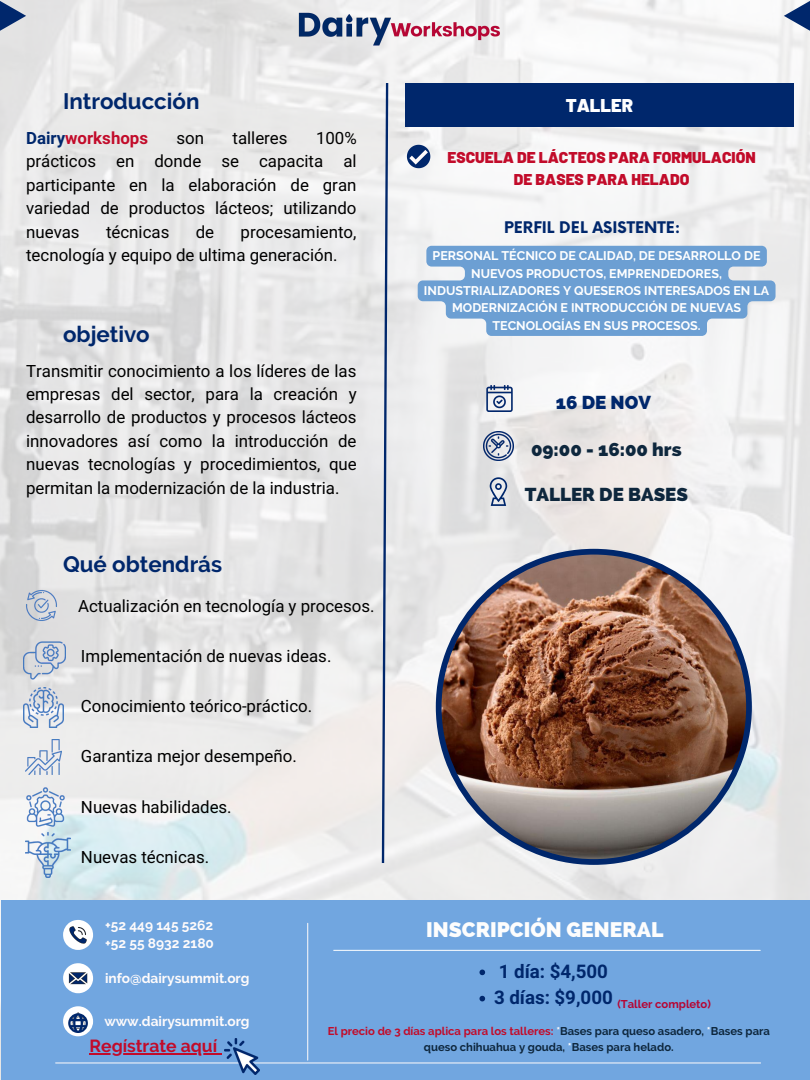
<style>
.page{position:relative;width:810px;height:1080px;background:#fff}
.page>*{position:absolute;margin:0;border:0;box-sizing:border-box;transform-origin:0 0}
.t1{font:700 22.31px "Raleway";color:#00276c}
.t2{font:800 21.12px "Raleway";color:#fdfdfd}
.t3{font:800 18.75px "Raleway";color:#0e273d}
.t4{font:700 18.75px "Araboto";color:#00276c}
.t5{font:800 18.75px "Raleway";color:#00276c}
.t6{font:900 18.5px "Barlow";color:#fff}
.t7{font:700 17.5px "Raleway";color:#c20b2a}
.t8{font:16.88px/23.4px "Araboto";color:#000;text-align:justify}
.t9{font:700 16.88px "Araboto";color:#c20b2a}
.t10{font:900 15.62px/21.6px "Barlow";color:#c20b2a;text-align:center}
.t11{font:700 15.62px "Now";color:#00276c}
.t12{font:700 13.69px "Raleway";color:#fffbfb}
.t13{font:700 12.5px/17.4px "Raleway";color:#fff;text-align:center}
.t14{font:700 11.25px/15.5px "Raleway";color:#0e273d;text-align:center}
.t15{font:700 11.25px "Raleway";color:#b60534}
.s1{color:#00276c}
.s2{color:#c20b2a}
.s3{color:#fffbfb}
.s4{color:#fff}
</style>
<div class="page">
<img style="left:0;top:0;width:810px;height:1080px">
<div style="left:1px;top:900px;width:809px;height:180px;background:#71a6e0"></div>
<svg style="left:63px;top:963px;width:30px;height:30px"></svg>
<svg style="left:63px;top:920px;width:30px;height:30px"></svg>
<hr style="left:56px;top:1063px;width:705px;height:1px;background:#fffbfb">
<hr style="left:307px;top:923px;width:1px;height:137px;background:#fffbfb">
<hr style="left:334px;top:950px;width:426px;height:1px;background:#fff">
<svg style="left:63px;top:1006px;width:30px;height:30px"></svg>
<img style="left:293px;top:0;width:224px;height:47px">
<svg style="left:0;top:1px;width:26px;height:30px"></svg>
<svg style="left:784px;top:1px;width:26px;height:30px"></svg>
<svg style="left:381px;top:81px;width:8px;height:784px;background:#a6b1c5"></svg>
<div style="left:405px;top:83px;width:389px;height:43px;background:#00276c"></div>
<svg style="left:407px;top:145px;width:23px;height:23px"></svg>
<svg style="left:418px;top:246px;width:358px;height:90px;background:#80abd7"></svg>
<img style="left:484px;top:431px;width:29px;height:30px">
<img style="left:487px;top:386px;width:25px;height:25px">
<svg style="left:490px;top:477px;width:17px;height:29px"></svg>
<img style="left:436px;top:549px;width:316px;height:316px">
<img style="left:23px;top:688px;width:40px;height:40px">
<img style="left:25px;top:786px;width:41px;height:41px">
<img style="left:26px;top:739px;width:35px;height:36px">
<img style="left:23px;top:639px;width:43px;height:43px">
<img style="left:26px;top:833px;width:44px;height:44px">
<img style="left:26px;top:590px;width:31px;height:31px">
<svg style="left:479px;top:970px;width:6px;height:5px"></svg>
<svg style="left:479px;top:996px;width:6px;height:5px"></svg>
<hr style="left:90px;top:1053px;width:127px;height:2px;background:#c20b2a">
<img style="left:224px;top:1039px;width:36px;height:35px">
<p class="t1" style="left:63px;top:88px;width:138px">Introducción</p>
<p class="t9" style="left:26px;top:128px;width:123px"><span class="s1">Dairy</span>workshops</p>
<p class="t8" style="left:177px;top:127px;width:29px">son</p>
<p class="t8" style="left:233px;top:127px;width:57px">talleres</p>
<p class="t8" style="left:26px;top:127px;width:332px;text-indent:290px">100% prácticos en donde se capacita al participante en la elaboración de gran variedad de productos lácteos; utilizando nuevas</p>
<p class="t8" style="left:106px;top:221px;width:65px">técnicas</p>
<p class="t8" style="left:196px;top:221px;width:20px">de</p>
<p class="t8" style="left:26px;top:221px;width:332px;text-indent:214px">procesamiento, tecnología y equipo de ultima generación.</p>
<p class="t1" style="left:63px;top:321px;width:88px">objetivo</p>
<p class="t8" style="left:26px;top:360px;width:332px">Transmitir conocimiento a los líderes de las empresas del sector, para la creación y desarrollo de productos y procesos lácteos innovadores así como la introducción de nuevas tecnologías y procedimientos, que permitan la modernización de la industria.</p>
<p class="t1" style="left:63px;top:551px;width:161px">Qué obtendrás</p>
<p class="t8" style="left:78px;top:595px;width:298px">Actualización en tecnología y procesos.</p>
<p class="t8" style="left:81px;top:645px;width:252px">Implementación de nuevas ideas.</p>
<p class="t8" style="left:81px;top:695px;width:233px">Conocimiento teórico-práctico.</p>
<p class="t8" style="left:81px;top:745px;width:217px">Garantiza mejor desempeño.</p>
<p class="t8" style="left:81px;top:796px;width:152px">Nuevas habilidades.</p>
<p class="t8" style="left:81px;top:846px;width:130px">Nuevas técnicas.</p>
<p class="t12" style="left:105px;top:917px;width:110px">+52 449 145 5262</p>
<p class="t12" style="left:105px;top:935px;width:110px">+52 55 8932 2180</p>
<p class="t6" style="left:566px;top:94px;width:69px">TALLER</p>
<p class="t10" style="left:448px;top:146px;width:310px">ESCUELA DE LÁCTEOS PARA FORMULACIÓN<br>DE BASES PARA HELADO</p>
<p class="t11" style="left:504px;top:219px;width:178px">PERFIL DEL ASISTENTE:</p>
<p class="t13" style="left:424px;top:247px;width:347px">PERSONAL TÉCNICO DE CALIDAD, DE DESARROLLO DE NUEVOS PRODUCTOS, EMPRENDEDORES, INDUSTRIALIZADORES Y QUESEROS INTERESADOS EN LA MODERNIZACIÓN E INTRODUCCIÓN DE NUEVAS TECNOLOGÍAS EN SUS PROCESOS.</p>
<p class="t5" style="left:556px;top:391px;width:97px">16 DE NOV</p>
<p class="t3" style="left:531px;top:438px;width:152px">09:00 - 16:00 hrs</p>
<p class="t3" style="left:525px;top:483px;width:165px">TALLER DE BASES</p>
<p class="t2" style="left:426px;top:917px;width:239px">INSCRIPCIÓN GENERAL</p>
<p class="t12" style="left:105px;top:970px;width:146px">info@dairysummit.org</p>
<p class="t12" style="left:104px;top:1013px;width:147px">www.dairysummit.org</p>
<p class="t7" style="left:90px;top:1036px;width:129px">Regístrate aquí</p>
<p class="t4" style="left:499px;top:960px;width:111px">1 día: $4,500</p>
<p class="t4" style="left:494px;top:987px;width:120px">3 días: $9,000</p>
<p class="t14" style="left:328px;top:1023px;width:444px"><span class="s2">El precio de 3 días aplica para los talleres:</span> <span class="s3">*</span>Bases para queso asadero, <span class="s4">*</span>Bases para queso chihuahua y gouda, <span class="s4">*</span>Bases para helado.</p>
<p class="t15" style="left:617px;top:997px;width:95px">(Taller completo)</p>
</div>
